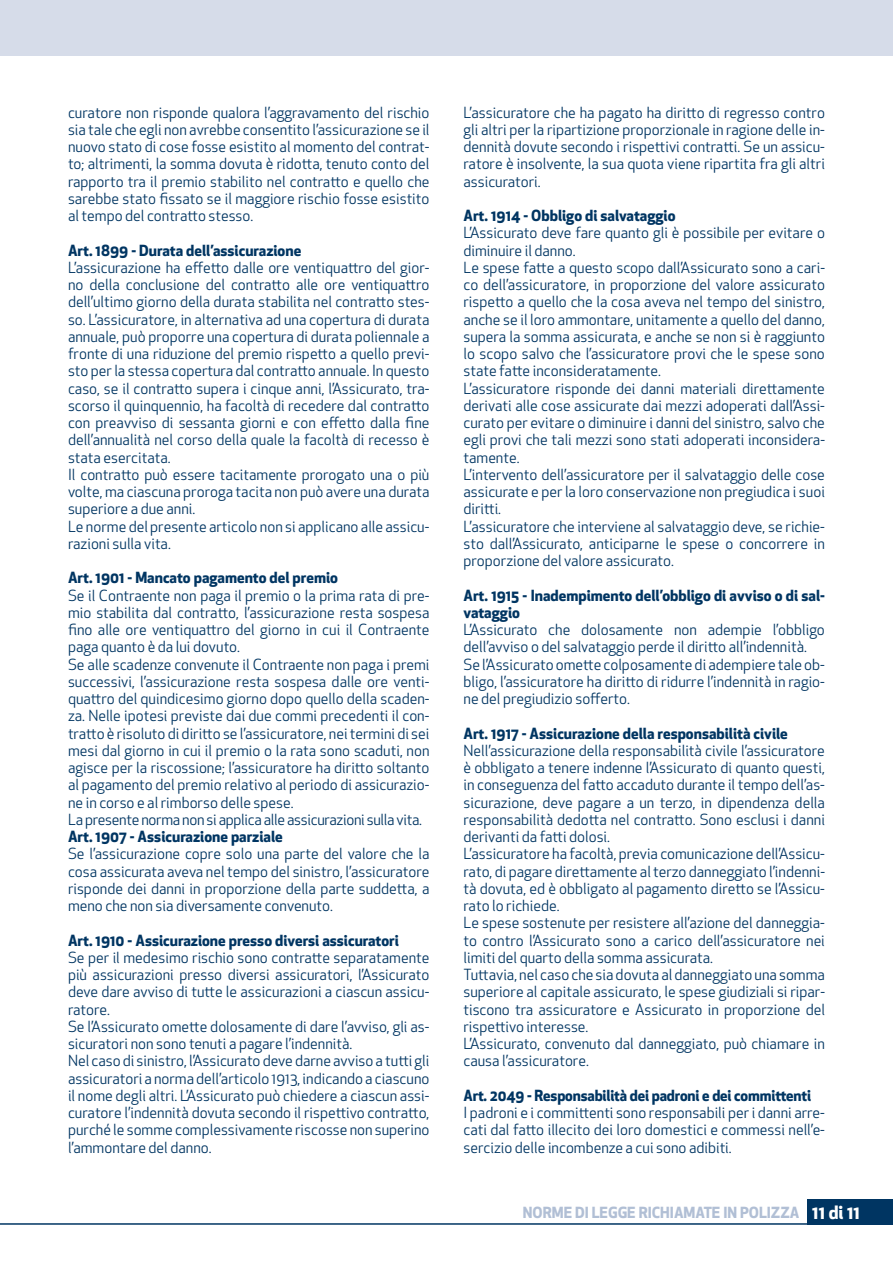
<style>
.page{position:relative;width:893px;height:1263px;background:#fff}
.page>*{position:absolute;margin:0;border:0;box-sizing:border-box;transform-origin:0 0}
.t1{font:15px/17.2px "Apex New";color:#003562}
.t2{font:700 15px/17.2px "Apex New";color:#003562}
.t3{font:700 15px "Apex New";color:#b1bfd5}
.s1{font-size:18px;color:#fff}
</style>
<div class="page">
<div style="left:0;top:0;width:893px;height:56px;background:#d6dce9"></div>
<div style="left:808px;top:1199px;width:85px;height:26px;background:#003562"></div>
<hr style="left:0;top:1223px;width:893px;height:2px;background:#003562">
<p class="t1" style="left:68px;top:103px;width:363px;text-align:justify">curatore non risponde qualora l’aggravamento del rischio sia tale che egli non avrebbe consentito l’assicurazione se il nuovo stato di cose fosse esistito al momento del contrat&shy;to; altrimenti, la somma dovuta è ridotta, tenuto conto del rapporto tra il premio stabilito nel contratto e quello che sarebbe stato fissato se il maggiore rischio fosse esistito al tempo del contratto stesso.</p>
<p class="t2" style="left:68px;top:241px;width:235px">Art. 1899 - Durata dell’assicurazione</p>
<p class="t1" style="left:68px;top:259px;width:363px">L’assicurazione ha effetto dalle ore ventiquattro del gior&shy;no della conclusione del contratto alle ore ventiquattro dell’ultimo giorno della durata stabilita nel contratto stes&shy;so. L’assicuratore, in alternativa ad una copertura di durata annuale, può proporre una copertura di durata poliennale a fronte di una riduzione del premio rispetto a quello previ&shy;sto per la stessa copertura dal contratto annuale. In questo caso, se il contratto supera i cinque anni, l’Assicurato, tra&shy;scorso il quinquennio, ha facoltà di recedere dal contratto con preavviso di sessanta giorni e con effetto dalla fine dell’annualità nel corso della quale la facoltà di recesso è stata esercitata.<br>Il contratto può essere tacitamente prorogato una o più volte, ma ciascuna proroga tacita non può avere una durata superiore a due anni.<br>Le norme del presente articolo non si applicano alle assicu&shy;razioni sulla vita.</p>
<p class="t2" style="left:68px;top:569px;width:271px">Art. 1901 - Mancato pagamento del premio</p>
<p class="t1" style="left:68px;top:586px;width:363px">Se il Contraente non paga il premio o la prima rata di pre&shy;mio stabilita dal contratto, l’assicurazione resta sospesa fino alle ore ventiquattro del giorno in cui il Contraente paga quanto è da lui dovuto.<br>Se alle scadenze convenute il Contraente non paga i premi successivi, l’assicurazione resta sospesa dalle ore venti&shy;quattro del quindicesimo giorno dopo quello della scaden&shy;za. Nelle ipotesi previste dai due commi precedenti il con&shy;tratto è risoluto di diritto se l’assicuratore, nei termini di sei mesi dal giorno in cui il premio o la rata sono scaduti, non agisce per la riscossione; l’assicuratore ha diritto soltanto al pagamento del premio relativo al periodo di assicurazio&shy;ne in corso e al rimborso delle spese.<br>La presente norma non si applica alle assicurazioni sulla vita.</p>
<p class="t2" style="left:68px;top:827px;width:216px">Art. 1907 - Assicurazione parziale</p>
<p class="t1" style="left:68px;top:845px;width:363px;text-align:justify">Se l’assicurazione copre solo una parte del valore che la cosa assicurata aveva nel tempo del sinistro, l’assicuratore risponde dei danni in proporzione della parte suddetta, a meno che non sia diversamente convenuto.</p>
<p class="t2" style="left:68px;top:931px;width:332px">Art. 1910 - Assicurazione presso diversi assicuratori</p>
<p class="t1" style="left:68px;top:949px;width:363px">Se per il medesimo rischio sono contratte separatamente più assicurazioni presso diversi assicuratori, l’Assicurato deve dare avviso di tutte le assicurazioni a ciascun assicu&shy;ratore.<br>Se l’Assicurato omette dolosamente di dare l’avviso, gli as&shy;sicuratori non sono tenuti a pagare l’indennità.<br>Nel caso di sinistro, l’Assicurato deve darne avviso a tutti gli assicuratori a norma dell’articolo 1913, indicando a ciascuno il nome degli altri. L’Assicurato può chiedere a ciascun assi&shy;curatore l’indennità dovuta secondo il rispettivo contratto, purché le somme complessivamente riscosse non superino l’ammontare del danno.</p>
<p class="t1" style="left:463px;top:103px;width:363px;text-align:justify">L’assicuratore che ha pagato ha diritto di regresso contro gli altri per la ripartizione proporzionale in ragione delle in&shy;dennità dovute secondo i rispettivi contratti. Se un assicu&shy;ratore è insolvente, la sua quota viene ripartita fra gli altri assicuratori.</p>
<p class="t2" style="left:463px;top:206px;width:214px">Art. 1914 - Obbligo di salvataggio</p>
<p class="t1" style="left:463px;top:224px;width:363px">L’Assicurato deve fare quanto gli è possibile per evitare o diminuire il danno.<br>Le spese fatte a questo scopo dall’Assicurato sono a cari&shy;co dell’assicuratore, in proporzione del valore assicurato rispetto a quello che la cosa aveva nel tempo del sinistro, anche se il loro ammontare, unitamente a quello del danno, supera la somma assicurata, e anche se non si è raggiunto lo scopo salvo che l’assicuratore provi che le spese sono state fatte inconsideratamente.<br>L’assicuratore risponde dei danni materiali direttamente derivati alle cose assicurate dai mezzi adoperati dall’Assi&shy;curato per evitare o diminuire i danni del sinistro, salvo che egli provi che tali mezzi sono stati adoperati inconsidera&shy;tamente.<br>L’intervento dell’assicuratore per il salvataggio delle cose assicurate e per la loro conservazione non pregiudica i suoi diritti.<br>L’assicuratore che interviene al salvataggio deve, se richie&shy;sto dall’Assicurato, anticiparne le spese o concorrere in proporzione del valore assicurato.</p>
<p class="t2" style="left:463px;top:586px;width:363px">Art. 1915 - Inadempimento dell’obbligo di avviso o di sal&shy;vataggio</p>
<p class="t1" style="left:463px;top:621px;width:363px">L’Assicurato che dolosamente non adempie l’obbligo dell’avviso o del salvataggio perde il diritto all’indennità.<br>Se l’Assicurato omette colposamente di adempiere tale ob&shy;bligo, l’assicuratore ha diritto di ridurre l’indennità in ragio&shy;ne del pregiudizio sofferto.</p>
<p class="t2" style="left:463px;top:724px;width:326px">Art. 1917 - Assicurazione della responsabilità civile</p>
<p class="t1" style="left:463px;top:742px;width:363px">Nell’assicurazione della responsabilità civile l’assicuratore è obbligato a tenere indenne l’Assicurato di quanto questi, in conseguenza del fatto accaduto durante il tempo dell’as&shy;sicurazione, deve pagare a un terzo, in dipendenza della responsabilità dedotta nel contratto. Sono esclusi i danni derivanti da fatti dolosi.<br>L’assicuratore ha facoltà, previa comunicazione dell’Assicu&shy;rato, di pagare direttamente al terzo danneggiato l’indenni&shy;tà dovuta, ed è obbligato al pagamento diretto se l’Assicu&shy;rato lo richiede.<br>Le spese sostenute per resistere all’azione del danneggia&shy;to contro l’Assicurato sono a carico dell’assicuratore nei limiti del quarto della somma assicurata.<br>Tuttavia, nel caso che sia dovuta al danneggiato una somma superiore al capitale assicurato, le spese giudiziali si ripar&shy;tiscono tra assicuratore e Assicurato in proporzione del rispettivo interesse.<br>L’Assicurato, convenuto dal danneggiato, può chiamare in causa l’assicuratore.</p>
<p class="t2" style="left:463px;top:1086px;width:349px">Art. 2049 - Responsabilità dei padroni e dei committenti</p>
<p class="t1" style="left:463px;top:1104px;width:363px;text-align:justify">I padroni e i committenti sono responsabili per i danni arre&shy;cati dal fatto illecito dei loro domestici e commessi nell’e&shy;sercizio delle incombenze a cui sono adibiti.</p>
<p class="t3" style="left:523px;top:1201px;width:339px">NORME DI LEGGE RICHIAMATE IN POLIZZA <span class="s1">11 di 11</span></p>
</div>
